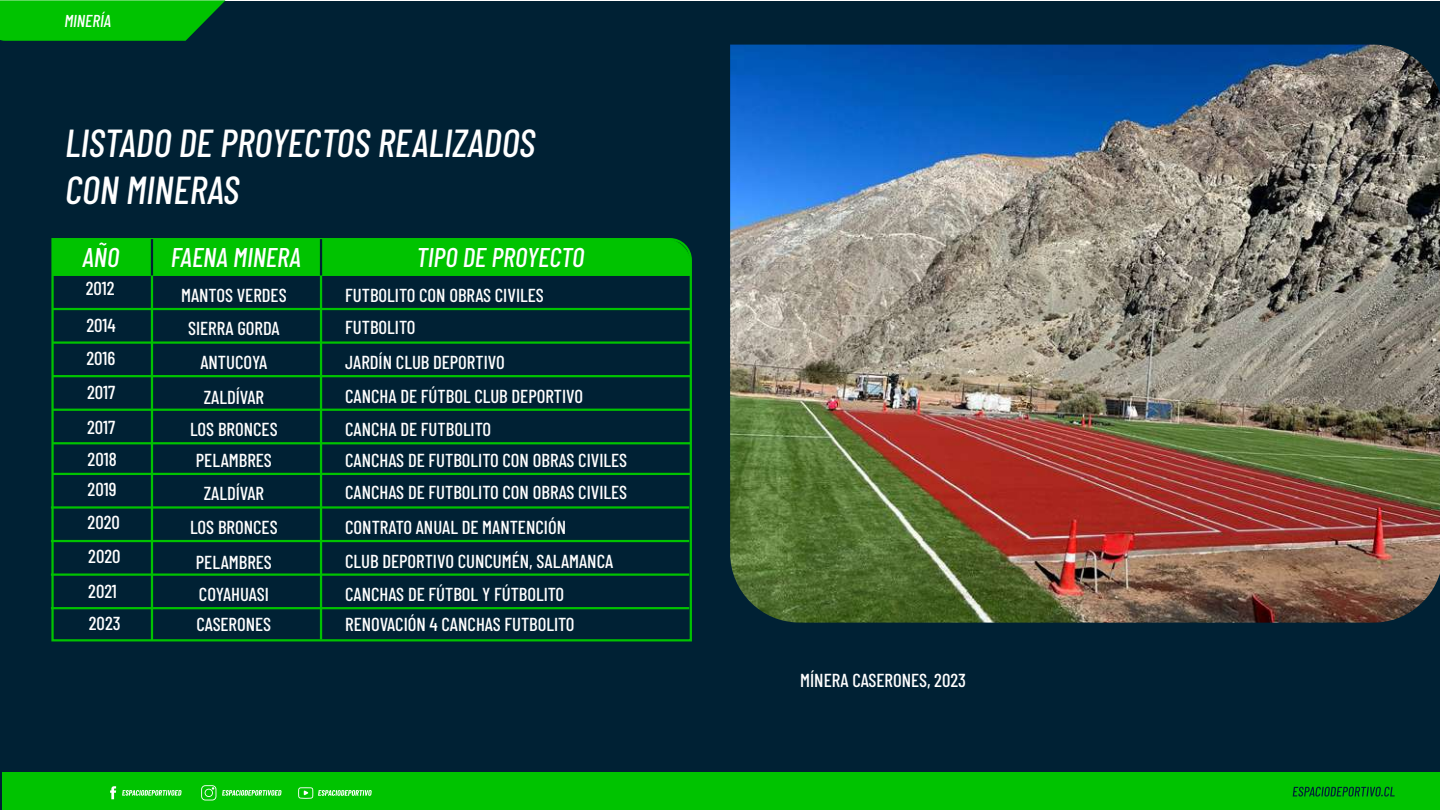
<style>
.page{position:relative;width:1440px;height:810px;background:#fff}
.page>*{position:absolute;margin:0;border:0;box-sizing:border-box;transform-origin:0 0}
.t1{font:italic 500 39px/46.8px "Barlow Condensed";color:#fff}
.t2{font:italic 500 27px "Barlow Condensed";color:#fff}
.t3{font:500 18.75px/34.4px "Barlow Condensed";color:#fff}
.t4{font:italic 500 17.17px "Barlow Condensed";color:#fff}
</style>
<div class="page">
<div style="left:1px;top:1px;width:1439px;height:809px;background:#002134"></div>
<div style="left:3px;top:772px;width:1437px;height:38px;background:#00c300"></div>
<svg style="left:1293px;top:787px;width:102px;height:10px"></svg>
<img style="left:730px;top:45px;width:710px;height:578px">
<svg style="left:222px;top:790px;width:60px;height:6px"></svg>
<svg style="left:122px;top:790px;width:60px;height:6px"></svg>
<svg style="left:201px;top:785px;width:15px;height:16px"></svg>
<svg style="left:298px;top:787px;width:74px;height:12px"></svg>
<svg style="left:110px;top:786px;width:6px;height:13px"></svg>
<svg style="left:0;top:0;width:225px;height:41px;background:#02b407"></svg>
<svg style="left:51px;top:238px;width:641px;height:404px"></svg>
<hr style="left:320px;top:239px;width:2px;height:400px;background:#00c300">
<div style="left:52px;top:238px;width:640px;height:38px;background:#00c300"></div>
<hr style="left:53px;top:308px;width:638px;height:2px;background:#00c300">
<hr style="left:53px;top:341px;width:638px;height:3px;background:#00c300">
<hr style="left:53px;top:375px;width:638px;height:2px;background:#00c300">
<hr style="left:53px;top:409px;width:638px;height:2px;background:#00c300">
<hr style="left:53px;top:442px;width:638px;height:2px;background:#00c300">
<hr style="left:53px;top:473px;width:638px;height:2px;background:#00c300">
<hr style="left:51px;top:506px;width:638px;height:3px;background:#00c300">
<hr style="left:51px;top:540px;width:638px;height:2px;background:#00c300">
<hr style="left:51px;top:573px;width:638px;height:3px;background:#00c300">
<hr style="left:51px;top:607px;width:638px;height:2px;background:#00c300">
<hr style="left:151px;top:239px;width:2px;height:401px;background:#00c300">
<hr style="left:151px;top:239px;width:2px;height:36px;background:#002134">
<hr style="left:320px;top:239px;width:2px;height:36px;background:#002134">
<p class="t4" style="left:64px;top:9px;width:48px">MINERÍA</p>
<h1 class="t1" style="left:65px;top:117px;width:472px">LISTADO DE PROYECTOS REALIZADOS<br>CON MINERAS</h1>
<h2 class="t2" style="left:83px;top:238px;width:38px">AÑO</h2>
<h2 class="t2" style="left:171px;top:238px;width:132px">FAENA MINERA</h2>
<h2 class="t2" style="left:416px;top:238px;width:169px">TIPO DE PROYECTO</h2>
<p class="t3" style="left:86px;top:269px;width:30px">2012</p>
<p class="t3" style="left:86px;top:308px;width:31px;line-height:32.3px">2014<br>2016</p>
<p class="t3" style="left:87px;top:374px;width:30px">2017<br>2017</p>
<p class="t3" style="left:88px;top:443px;width:31px;line-height:30px">2018<br>2019</p>
<p class="t3" style="left:88px;top:503px;width:34px;text-align:justify">2020<br>2020<br>2021</p>
<p class="t3" style="left:89px;top:605px;width:33px">2023</p>
<p class="t3" style="left:181px;top:278px;width:107px;line-height:32.3px;text-align:center">MANTOS VERDES<br>SIERRA GORDA</p>
<p class="t3" style="left:200px;top:344px;width:68px">ANTUCOYA<br>ZALDÍVAR</p>
<p class="t3" style="left:190px;top:412px;width:89px;line-height:31.7px;text-align:center">LOS BRONCES<br>PELAMBRES<br>ZALDÍVAR</p>
<p class="t3" style="left:190px;top:509px;width:89px;text-align:center">LOS BRONCES<br>PELAMBRES</p>
<p class="t3" style="left:197px;top:578px;width:76px;line-height:29.8px">COYAHUASI<br>CASERONES</p>
<p class="t3" style="left:345px;top:278px;width:200px;line-height:32.3px">FUTBOLITO CON OBRAS CIVILES<br>FUTBOLITO</p>
<p class="t3" style="left:345px;top:344px;width:240px">JARDÍN CLUB DEPORTIVO<br>CANCHA DE FÚTBOL CLUB DEPORTIVO</p>
<p class="t3" style="left:345px;top:412px;width:284px;line-height:31.7px">CANCHA DE FUTBOLITO<br>CANCHAS DE FUTBOLITO CON OBRAS CIVILES<br>CANCHAS DE FUTBOLITO CON OBRAS CIVILES</p>
<p class="t3" style="left:345px;top:508px;width:270px">CONTRATO ANUAL DE MANTENCIÓN<br>CLUB DEPORTIVO CUNCUMÉN, SALAMANCA</p>
<p class="t3" style="left:345px;top:578px;width:231px;line-height:29.8px">CANCHAS DE FÚTBOL Y FÚTBOLITO<br>RENOVACIÓN 4 CANCHAS FUTBOLITO</p>
<p class="t3" style="left:800px;top:662px;width:167px">MÍNERA CASERONES, 2023</p>
</div>
